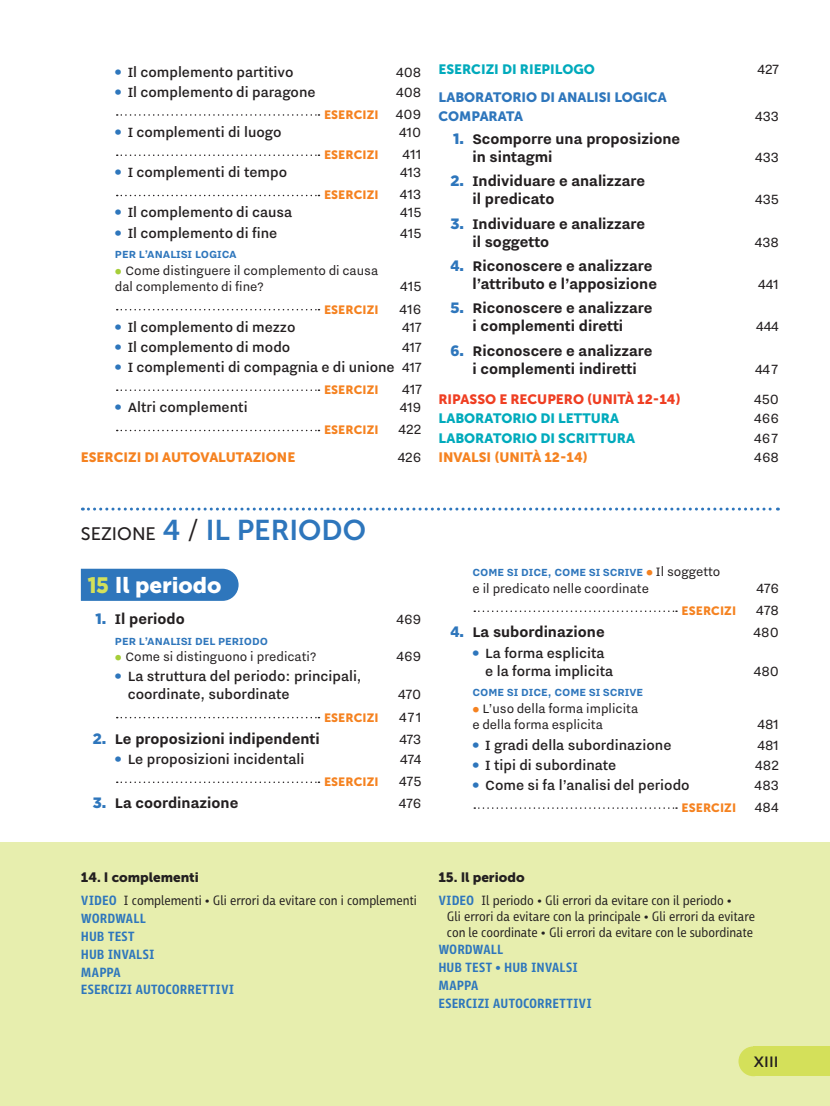
<style>
.page{position:relative;width:830px;height:1106px;background:#fff}
.page>*{position:absolute;margin:0;border:0;box-sizing:border-box;transform-origin:0 0}
.t1{font:28.5px "Museo Sans 700";color:#2e76bc}
.t2{font:22.5px "Museo Sans 900";color:#fff}
.t3{font:700 17.25px/18px "Nitti Grotesk";color:#231f20}
.t4{font:500 16.5px/18px "Nitti Grotesk";color:#231f20}
.t5{font:16.5px "Nitti Grotesk";color:#231f20}
.t6{font:15px/16.5px "Nitti Grotesk";color:#231f20}
.t7{font:500 15px "Gotham";color:#231f20}
.t8{font:600 13.5px/17.9px "Iro Sans";color:#2e76bc}
.t9{font:13.5px/15.8px "Iro Sans";color:#231f20}
.t10{font:13.5px "Museo Sans 900";color:#00aabc}
.t11{font:13.5px "Museo Sans 900";color:#f58220}
.t12{font:13.5px/19.5px "Museo Sans 900";color:#2e76bc}
.t13{font:13.5px "Museo Sans 900";color:#ef3e22}
.t14{font:13.5px "Museo Sans 900";color:#231f20}
.t15{font:700 12.75px "Nitti Grotesk";color:#2e76bc}
.t16{font:12px "Museo Sans 900";letter-spacing:.01em;color:#f58220}
.s1{font-family:"Iro Sans";font-weight:700;color:#2e76bc}
.s2{font-family:"Nitti Grotesk";font-size:16.5px;color:#231f20}
.s3{font-family:"Museo Sans 900";color:#a6ce39}
.s4{font-weight:400}
.s5{font-family:"Gotham";font-weight:900;font-size:15px;color:#2e76bc}
.s6{font-family:"Museo Sans 500";font-size:18px;color:#231f20}
.s7{font-family:"Museo Sans 300";color:#231f20}
.s8{font-family:"Gotham";font-weight:900;color:#d4e05a}
.s9{font-family:"Museo Sans 900";font-weight:400;font-size:15px;color:#f58220}
.s10{font-weight:400;font-size:15px;color:#231f20}
.s11{font-family:"Museo Sans 900";color:#f58220}
.s12{font-weight:400;color:#231f20}
.s13{font-weight:600;color:#2e76bc}
</style>
<div class="page">
<div style="left:0;top:842px;width:829px;height:264px;background:#e7eeae"></div>
<div style="left:738px;top:1046px;width:29px;height:30px;background:#d4e05a;border-radius:50%"></div>
<div style="left:753px;top:1046px;width:76px;height:30px;background:#d4e05a"></div>
<svg style="left:117px;top:114px;width:202px;height:2px"></svg>
<svg style="left:117px;top:154px;width:202px;height:2px"></svg>
<svg style="left:117px;top:195px;width:202px;height:1px"></svg>
<svg style="left:117px;top:309px;width:202px;height:1px"></svg>
<svg style="left:117px;top:389px;width:202px;height:2px"></svg>
<svg style="left:117px;top:430px;width:202px;height:1px"></svg>
<svg style="left:81px;top:568px;width:157px;height:33px;background:#377cbe"></svg>
<svg style="left:117px;top:717px;width:202px;height:1px"></svg>
<svg style="left:117px;top:781px;width:202px;height:2px"></svg>
<svg style="left:474px;top:610px;width:202px;height:2px"></svg>
<svg style="left:474px;top:807px;width:202px;height:2px"></svg>
<svg style="left:82px;top:507px;width:696px;height:3px"></svg>
<p class="t4" style="left:115px;top:62px;width:180px"><span class="s1">•</span> Il complemento partitivo</p>
<p class="t5" style="left:396px;top:62px;width:27px">408</p>
<p class="t4" style="left:115px;top:82px;width:202px"><span class="s1">•</span> Il complemento di paragone</p>
<p class="t5" style="left:396px;top:82px;width:27px">408</p>
<p class="t16" style="left:324px;top:108px;width:99px">ESERCIZI <span class="s2">409</span></p>
<p class="t4" style="left:115px;top:123px;width:168px"><span class="s1">•</span> I complementi di luogo</p>
<p class="t5" style="left:399px;top:123px;width:24px">410</p>
<p class="t16" style="left:324px;top:148px;width:56px">ESERCIZI</p>
<p class="t5" style="left:402px;top:145px;width:20px">411</p>
<p class="t4" style="left:115px;top:163px;width:174px"><span class="s1">•</span> I complementi di tempo</p>
<p class="t5" style="left:400px;top:163px;width:23px">413</p>
<p class="t16" style="left:324px;top:188px;width:56px">ESERCIZI</p>
<p class="t5" style="left:399px;top:185px;width:23px">413</p>
<p class="t4" style="left:115px;top:203px;width:179px"><span class="s1">•</span> Il complemento di causa</p>
<p class="t5" style="left:400px;top:203px;width:23px">415</p>
<p class="t4" style="left:115px;top:223px;width:164px"><span class="s1">•</span> Il complemento di fine</p>
<p class="t5" style="left:400px;top:223px;width:23px">415</p>
<p class="t15" style="left:115px;top:247px;width:123px">PER L’ANALISI LOGICA</p>
<p class="t6" style="left:115px;top:262px;width:265px"><span class="s3">•</span> Come distinguere il complemento di causa dal complemento di fine?</p>
<p class="t5" style="left:400px;top:277px;width:23px">415</p>
<p class="t16" style="left:324px;top:302px;width:56px">ESERCIZI</p>
<p class="t5" style="left:399px;top:299px;width:23px">416</p>
<p class="t4" style="left:115px;top:317px;width:182px"><span class="s1">•</span> Il complemento di mezzo</p>
<p class="t5" style="left:402px;top:317px;width:21px">417</p>
<p class="t4" style="left:115px;top:337px;width:177px"><span class="s1">•</span> Il complemento di modo</p>
<p class="t5" style="left:402px;top:337px;width:21px">417</p>
<p class="t4" style="left:115px;top:357px;width:308px"><span class="s1">•</span> I complementi di compagnia e di unione <span class="s4">417</span></p>
<p class="t16" style="left:324px;top:383px;width:56px">ESERCIZI</p>
<p class="t5" style="left:402px;top:380px;width:21px">417</p>
<p class="t4" style="left:115px;top:398px;width:134px"><span class="s1">•</span> Altri complementi</p>
<p class="t5" style="left:399px;top:398px;width:23px">419</p>
<p class="t16" style="left:324px;top:423px;width:99px">ESERCIZI <span class="s2">422</span></p>
<p class="t11" style="left:81px;top:450px;width:216px">ESERCIZI DI AUTOVALUTAZIONE</p>
<p class="t5" style="left:397px;top:448px;width:25px">426</p>
<p class="t10" style="left:438px;top:62px;width:158px">ESERCIZI DI RIEPILOGO</p>
<p class="t5" style="left:757px;top:60px;width:23px">427</p>
<p class="t12" style="left:438px;top:87px;width:230px">LABORATORIO DI ANALISI LOGICA<br>COMPARATA</p>
<p class="t5" style="left:754px;top:107px;width:25px">433</p>
<p class="t3" style="left:472px;top:129px;width:209px;text-indent:-19px"><span class="s5">1.</span> Scomporre una proposizione in sintagmi</p>
<p class="t3" style="left:472px;top:172px;width:174px;text-indent:-22px"><span class="s5">2.</span> Individuare e analizzare il predicato</p>
<p class="t3" style="left:472px;top:214px;width:174px;text-indent:-22px"><span class="s5">3.</span> Individuare e analizzare il soggetto</p>
<p class="t3" style="left:450px;top:256px;width:208px;text-align:right"><span class="s5">4.</span> Riconoscere e analizzare l’attributo e l’apposizione</p>
<p class="t3" style="left:450px;top:299px;width:203px;text-align:center"><span class="s5">5.</span> Riconoscere e analizzare i complementi diretti</p>
<p class="t3" style="left:450px;top:341px;width:203px;text-align:center"><span class="s5">6.</span> Riconoscere e analizzare i complementi indiretti</p>
<p class="t5" style="left:754px;top:147px;width:25px">433</p>
<p class="t5" style="left:754px;top:190px;width:25px">435</p>
<p class="t5" style="left:754px;top:232px;width:26px">438</p>
<p class="t5" style="left:758px;top:275px;width:22px">441</p>
<p class="t5" style="left:755px;top:317px;width:24px">444</p>
<p class="t5" style="left:754px;top:359px;width:25px">447</p>
<p class="t13" style="left:438px;top:391px;width:244px">RIPASSO E RECUPERO (UNITÀ 12-14)</p>
<p class="t5" style="left:753px;top:390px;width:26px">450</p>
<p class="t10" style="left:438px;top:411px;width:182px">LABORATORIO DI LETTURA</p>
<p class="t5" style="left:753px;top:409px;width:26px">466</p>
<p class="t10" style="left:438px;top:430px;width:198px">LABORATORIO DI SCRITTURA</p>
<p class="t5" style="left:753px;top:429px;width:26px">467</p>
<p class="t11" style="left:438px;top:450px;width:151px">INVALSI (UNITÀ 12-14)</p>
<p class="t5" style="left:754px;top:448px;width:26px">468</p>
<h1 class="t1" style="left:81px;top:514px;width:286px"><span class="s6">SEZIONE</span> 4 <span class="s7">/</span> IL PERIODO</h1>
<h2 class="t2" style="left:88px;top:572px;width:135px"><span class="s8">15</span> Il periodo</h2>
<p class="t3" style="left:95px;top:609px;width:91px"><span class="s5">1.</span> Il periodo</p>
<p class="t5" style="left:396px;top:609px;width:26px">469</p>
<p class="t15" style="left:115px;top:633px;width:155px">PER L’ANALISI DEL PERIODO</p>
<p class="t6" style="left:115px;top:648px;width:203px"><span class="s3">•</span> Come si distinguono i predicati?</p>
<p class="t5" style="left:396px;top:647px;width:26px">469</p>
<p class="t4" style="left:128px;top:667px;width:235px;text-indent:-13px"><span class="s1">•</span> La struttura del periodo: principali, coordinate, subordinate</p>
<p class="t5" style="left:398px;top:685px;width:25px">470</p>
<p class="t16" style="left:324px;top:710px;width:99px">ESERCIZI <span class="s2">471</span></p>
<p class="t3" style="left:93px;top:729px;width:228px"><span class="s5">2.</span> Le proposizioni indipendenti</p>
<p class="t5" style="left:399px;top:729px;width:23px">473</p>
<p class="t4" style="left:115px;top:749px;width:191px"><span class="s1">•</span> Le proposizioni incidentali</p>
<p class="t5" style="left:400px;top:749px;width:23px">474</p>
<p class="t16" style="left:324px;top:775px;width:99px">ESERCIZI <span class="s2">475</span></p>
<p class="t3" style="left:93px;top:794px;width:147px"><span class="s5">3.</span> La coordinazione</p>
<p class="t5" style="left:399px;top:794px;width:24px">476</p>
<p class="t15" style="left:472px;top:565px;width:249px">COME SI DICE, COME SI SCRIVE <span class="s9">•</span> <span class="s10">Il soggetto</span></p>
<p class="t6" style="left:472px;top:580px;width:178px">e il predicato nelle coordinate</p>
<p class="t5" style="left:756px;top:579px;width:24px">476</p>
<p class="t16" style="left:681px;top:604px;width:99px">ESERCIZI <span class="s2">478</span></p>
<p class="t3" style="left:450px;top:623px;width:156px"><span class="s5">4.</span> La subordinazione</p>
<p class="t5" style="left:753px;top:623px;width:27px">480</p>
<p class="t4" style="left:485px;top:643px;width:130px;text-indent:-13px"><span class="s1">•</span> La forma esplicita e la forma implicita</p>
<p class="t5" style="left:753px;top:661px;width:27px">480</p>
<p class="t15" style="left:472px;top:685px;width:172px">COME SI DICE, COME SI SCRIVE</p>
<p class="t6" style="left:472px;top:700px;width:167px"><span class="s11">•</span> L’uso della forma implicita e della forma esplicita</p>
<p class="t5" style="left:757px;top:715px;width:23px">481</p>
<p class="t4" style="left:472px;top:735px;width:200px"><span class="s1">•</span> I gradi della subordinazione</p>
<p class="t5" style="left:757px;top:735px;width:23px">481</p>
<p class="t4" style="left:472px;top:755px;width:145px"><span class="s1">•</span> I tipi di subordinate</p>
<p class="t5" style="left:754px;top:755px;width:25px">482</p>
<p class="t4" style="left:472px;top:775px;width:219px"><span class="s1">•</span> Come si fa l’analisi del periodo</p>
<p class="t5" style="left:754px;top:775px;width:26px">483</p>
<p class="t16" style="left:681px;top:801px;width:99px">ESERCIZI <span class="s2">484</span></p>
<p class="t14" style="left:81px;top:869px;width:120px">14. I complementi</p>
<p class="t8" style="left:81px;top:891px;width:337px">VIDEO <span class="s12">I complementi • Gli errori da evitare con i complementi<br></span>WORDWALL<br>HUB TEST<br>HUB INVALSI<br>MAPPA<br>ESERCIZI AUTOCORRETTIVI</p>
<p class="t14" style="left:438px;top:869px;width:88px">15. Il periodo</p>
<p class="t9" style="left:446px;top:892px;width:309px;text-indent:-9px"><span class="s13">VIDEO</span> Il periodo • Gli errori da evitare con il periodo •<br>Gli errori da evitare con la principale • Gli errori da evitare con le coordinate • Gli errori da evitare con le subordinate</p>
<p class="t8" style="left:438px;top:941px;width:155px">WORDWALL<br>HUB TEST • HUB INVALSI<br>MAPPA<br>ESERCIZI AUTOCORRETTIVI</p>
<p class="t7" style="left:753px;top:1052px;width:27px">XIII</p>
</div>
